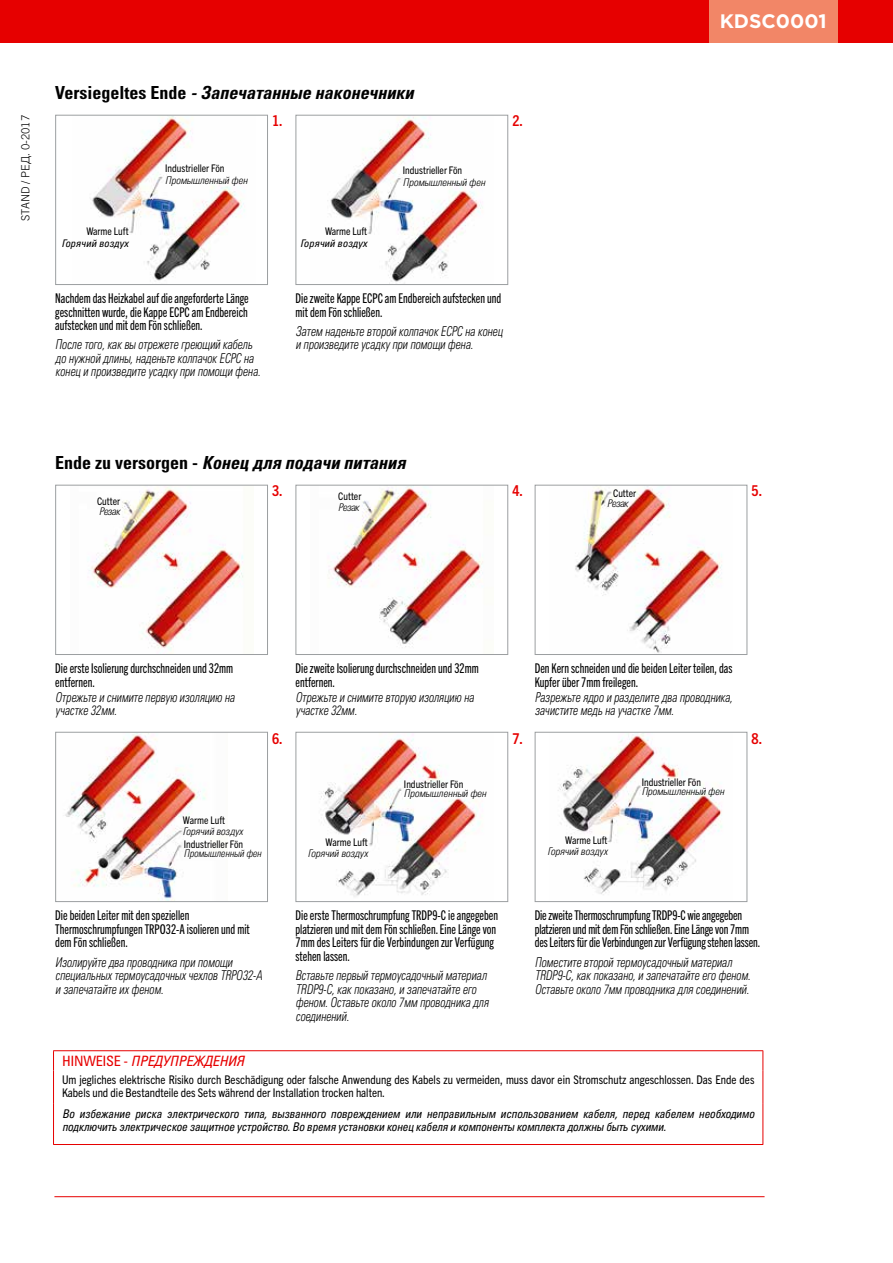
<style>
.page{position:relative;width:893px;height:1263px;background:#fff}
.page>*{position:absolute;margin:0;border:0;box-sizing:border-box;transform-origin:0 0}
.t1{font:700 19.5px "Gotham Pro";color:#fff}
.t2{font:18px "Univers LTCYR 67 Bold Cond Obl";color:#000}
.t3{font:700 condensed 15px "Trade Gothic Next LT Pro";color:#e60000}
.t4{font:14.25px "Univers LTCYR 57 Condensed Obl";letter-spacing:-.02em;color:#e60000}
.t5{font:13.5px/13.5px "Trade Gothic Next LT Pro Cm";color:#000}
.t6{font:13.5px/13.5px "Univers LTCYR 47 Light Cond Obl";color:#000;scale:.85 1}
.t7{font:12px/13.5px "Univers LTCYR 57 Condensed Obl";letter-spacing:-.02em;color:#000;scale:.95 1}
.t8{font:condensed 12px/13.5px "Trade Gothic Next LT Pro";color:#000}
.t9{font:300 11.25px "Trade Gothic Next LT Pro";color:#000}
.t10{font:condensed 10.5px "Trade Gothic Next LT Pro";color:#000}
.t11{font:10.5px "Univers LTCYR 47 Light Cond Obl";color:#000}
.t12{font:10.5px "Univers LTCYR 57 Condensed Obl";color:#000}
.t13{font:10.5px "Univers LTCYR 47 Light Cond Obl";color:#000;scale:.94 1}
.s1{font-family:"Univers LTCYR 45"}
.s2{font-family:"Univers LTCYR 67 Bold Cond"}
.s3{font-family:"Univers LTCYR 57";font-stretch:condensed}
</style>
<div class="page">
<div style="left:829px;top:451px;width:21px;height:21px;border:1px solid #fff;border-radius:50%"></div>
<div style="left:829px;top:791px;width:21px;height:21px;border:1px solid #fff;border-radius:50%"></div>
<div style="left:0;top:0;width:893px;height:43px;background:#e60000"></div>
<hr style="left:54px;top:1196px;width:711px;height:1px;background:#e60000">
<img style="left:328px;top:487px;width:155px;height:161px">
<div style="left:296px;top:485px;width:212px;height:170px;border:1px solid #9c9fa1"></div>
<img style="left:321px;top:734px;width:160px;height:163px">
<div style="left:296px;top:732px;width:212px;height:170px;border:1px solid #9c9fa1"></div>
<img style="left:575px;top:487px;width:147px;height:166px">
<div style="left:535px;top:485px;width:212px;height:170px;border:1px solid #9c9fa1"></div>
<img style="left:88px;top:487px;width:156px;height:164px">
<div style="left:55px;top:485px;width:213px;height:170px;border:1px solid #9c9fa1"></div>
<img style="left:65px;top:734px;width:141px;height:166px">
<div style="left:55px;top:732px;width:213px;height:170px;border:1px solid #9c9fa1"></div>
<img style="left:92px;top:117px;width:153px;height:164px">
<div style="left:55px;top:115px;width:213px;height:170px;border:1px solid #9c9fa1"></div>
<img style="left:327px;top:117px;width:156px;height:165px">
<div style="left:296px;top:115px;width:212px;height:170px;border:1px solid #9c9fa1"></div>
<div style="left:709px;top:0;width:129px;height:43px;background:#f28667"></div>
<img style="left:558px;top:734px;width:164px;height:161px">
<div style="left:535px;top:732px;width:212px;height:170px;border:1px solid #9c9fa1"></div>
<hr style="left:53px;top:1050px;width:710px;height:1px;background:#e60000">
<svg style="left:53px;top:1051px;width:1px;height:20px"></svg>
<svg style="left:762px;top:1051px;width:1px;height:20px"></svg>
<hr style="left:53px;top:1071px;width:1px;height:33px;background:#e60000">
<hr style="left:762px;top:1071px;width:1px;height:33px;background:#e60000">
<hr style="left:53px;top:1104px;width:1px;height:40px;background:#e60000">
<hr style="left:762px;top:1104px;width:1px;height:40px;background:#e60000">
<hr style="left:53px;top:1144px;width:710px;height:1px;background:#e60000">
<p class="t9" style="left:17px;top:221px;width:108px;rotate:-90deg">STAND / <span class="s1">РЕД</span>. 0-2017</p>
<h2 class="t2" style="left:55px;top:82px;width:360px"><span class="s2">Versiegeltes Ende</span> - Запечатанные наконечники</h2>
<p class="t10" style="left:86px;top:224px;width:44px">Warme Luft</p>
<p class="t12" style="left:61px;top:237px;width:69px">Горячий воздух</p>
<p class="t10" style="left:165px;top:161px;width:61px">Industrieller Fön</p>
<p class="t11" style="left:165px;top:173px;width:84px">Промышленный фен</p>
<p class="t3" style="left:272px;top:110px;width:12px">1.</p>
<p class="t10" style="left:325px;top:224px;width:44px">Warme Luft</p>
<p class="t12" style="left:300px;top:237px;width:69px">Горячий воздух</p>
<p class="t10" style="left:403px;top:163px;width:61px">Industrieller Fön</p>
<p class="t11" style="left:403px;top:175px;width:84px">Промышленный фен</p>
<p class="t3" style="left:512px;top:110px;width:12px">2.</p>
<p class="t5" style="left:55px;top:291px;width:195px;text-align:justify">Nachdem das Heizkabel auf die angeforderte Länge geschnitten wurde, die Kappe ECPC am Endbereich aufstecken und mit dem Fön schließen.</p>
<p class="t6" style="left:55px;top:337px;width:243px">После того, как вы отрежете греющий кабель до нужной длины, наденьте колпачок ECPC на конец и произведите усадку при помощи фена.</p>
<p class="t5" style="left:296px;top:291px;width:207px">Die zweite Kappe ECPC am Endbereich aufstecken und mit dem Fön schließen.</p>
<p class="t6" style="left:296px;top:324px;width:245px">Затем наденьте второй колпачок ECPC на конец и произведите усадку при помощи фена.</p>
<h2 class="t2" style="left:55px;top:452px;width:352px"><span class="s2">Ende zu versorgen -</span> Конец для подачи питания</h2>
<p class="t10" style="left:97px;top:494px;width:25px">Cutter</p>
<p class="t11" style="left:99px;top:504px;width:23px">Резак</p>
<p class="t3" style="left:272px;top:480px;width:12px">3.</p>
<p class="t10" style="left:338px;top:489px;width:25px">Cutter</p>
<p class="t11" style="left:338px;top:500px;width:23px">Резак</p>
<p class="t3" style="left:512px;top:480px;width:12px">4.</p>
<h1 class="t1" style="left:720px;top:10px;width:108px">KDSC0001</h1>
<p class="t10" style="left:613px;top:486px;width:25px">Cutter</p>
<p class="t11" style="left:607px;top:496px;width:23px">Резак</p>
<p class="t3" style="left:752px;top:480px;width:12px">5.</p>
<p class="t5" style="left:55px;top:661px;width:180px">Die erste Isolierung durchschneiden und 32mm entfernen.</p>
<p class="t6" style="left:55px;top:689px;width:212px">Отрежьте и снимите первую изоляцию на участке 32мм.</p>
<p class="t3" style="left:272px;top:728px;width:12px">6.</p>
<p class="t5" style="left:296px;top:661px;width:185px">Die zweite Isolierung durchschneiden und 32mm entfernen.</p>
<p class="t6" style="left:296px;top:689px;width:211px">Отрежьте и снимите вторую изоляцию на участке 32мм.</p>
<p class="t10" style="left:183px;top:813px;width:44px">Warme Luft</p>
<p class="t11" style="left:183px;top:824px;width:62px">Горячий воздух</p>
<p class="t10" style="left:184px;top:837px;width:61px">Industrieller Fön</p>
<p class="t13" style="left:184px;top:846px;width:84px">Промышленный фен</p>
<p class="t10" style="left:326px;top:835px;width:44px">Warme Luft</p>
<p class="t11" style="left:308px;top:846px;width:62px">Горячий воздух</p>
<p class="t10" style="left:404px;top:777px;width:61px">Industrieller Fön</p>
<p class="t11" style="left:404px;top:786px;width:84px">Промышленный фен</p>
<p class="t3" style="left:512px;top:728px;width:12px">7.</p>
<p class="t5" style="left:535px;top:661px;width:199px">Den Kern schneiden und die beiden Leiter teilen, das<br>Kupfer über 7mm freilegen.</p>
<p class="t6" style="left:535px;top:689px;width:234px">Разрежьте ядро и разделите два проводника, зачистите медь на участке 7мм.</p>
<p class="t10" style="left:642px;top:775px;width:61px">Industrieller Fön</p>
<p class="t11" style="left:642px;top:784px;width:84px">Промышленный фен</p>
<p class="t10" style="left:565px;top:833px;width:44px">Warme Luft</p>
<p class="t11" style="left:547px;top:844px;width:62px">Горячий воздух</p>
<p class="t3" style="left:752px;top:728px;width:12px">8.</p>
<p class="t5" style="left:55px;top:908px;width:196px">Die beiden Leiter mit den speziellen<br>Thermoschrumpfungen TRPO32-A isolieren und mit dem Fön schließen.</p>
<p class="t6" style="left:55px;top:954px;width:245px">Изолируйте два проводника при помощи специальных термоусадочных чехлов TRPO32-A и запечатайте их феном.</p>
<p class="t5" style="left:296px;top:908px;width:204px">Die erste Thermoschrumpfung TRDP9-C ie angegeben platzieren und mit dem Fön schließen. Eine Länge von 7mm des Leiters für die Verbindungen zur Verfügung stehen lassen.</p>
<p class="t6" style="left:296px;top:968px;width:229px">Вставьте первый термоусадочный материал TRDP9-С, как показано, и запечатайте его феном. Оставьте около 7мм проводника для соединений.</p>
<p class="t5" style="left:535px;top:908px;width:227px">Die zweite Thermoschrumpfung TRDP9-C wie angegeben platzieren und mit dem Fön schließen. Eine Länge von 7mm des Leiters für die Verbindungen zur Verfügung stehen lassen.</p>
<p class="t6" style="left:535px;top:954px;width:255px">Поместите второй термоусадочный материал<br>TRDP9-С, как показано, и запечатайте его феном.<br>Оставьте около 7мм проводника для соединений.</p>
<p class="t4" style="left:62px;top:1052px;width:184px"><span class="s3">HINWEISE -</span> ПРЕДУПРЕЖДЕНИЯ</p>
<p class="t8" style="left:62px;top:1072px;width:694px">Um jegliches elektrische Risiko durch Beschädigung oder falsche Anwendung des Kabels zu vermeiden, muss davor ein Stromschutz angeschlossen. Das Ende des<br>Kabels und die Bestandteile des Sets während der Installation trocken halten.</p>
<p class="t7" style="left:62px;top:1106px;width:730px">Во избежание риска электрического типа, вызванного повреждением или неправильным использованием кабеля, перед кабелем необходимо подключить электрическое защитное устройство. Во время установки конец кабеля и компоненты комплекта должны быть сухими.</p>
</div>
